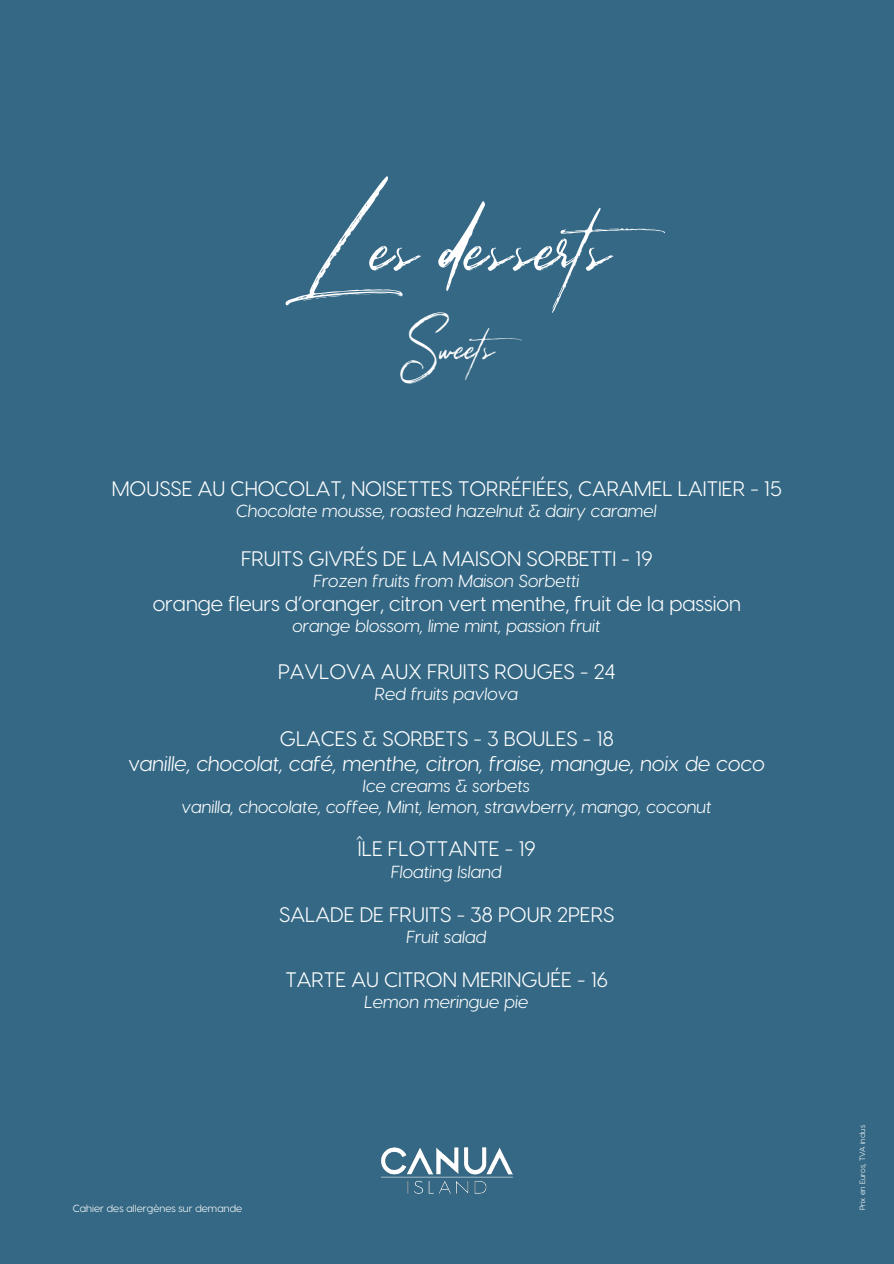
<style>
.page{position:relative;width:894px;height:1264px;background:#fff}
.page>*{position:absolute;margin:0;border:0;box-sizing:border-box;transform-origin:0 0}
.t1{font:90px "Boathouse";color:#fff}
.t2{font:45px "Boathouse";letter-spacing:.01em;color:#fff}
.t3{font:21px "Visby CF";color:#fff}
.t4{font:italic 21px/24.9px "Visby CF";color:#fff;text-align:center}
.t5{font:italic 17.4px/20.1px "Visby CF";color:#fff;text-align:center}
.t6{font:10.35px "Visby CF";letter-spacing:.01em;color:#fff}
.t7{font:7.65px "Visby CF";letter-spacing:.01em;color:#fff}
.s1{font-style:normal}
</style>
<div class="page">
<div style="left:0;top:0;width:893px;height:1263px;background:#346885"></div>
<img style="left:381px;top:1147px;width:131px;height:47px">
<h6 class="t1" style="left:286px;top:194px;width:400px">Les desserts</h6>
<p class="t2" style="left:400px;top:321px;width:133px">Sweets</p>
<p class="t3" style="left:112px;top:474px;width:671px">MOUSSE AU CHOCOLAT, NOISETTES TORRÉFIÉES, CARAMEL LAITIER - 15</p>
<p class="t5" style="left:236px;top:500px;width:422px">Chocolate mousse, roasted hazelnut &amp; dairy caramel</p>
<p class="t3" style="left:241px;top:544px;width:413px">FRUITS GIVRÉS DE LA MAISON SORBETTI - 19</p>
<p class="t5" style="left:313px;top:570px;width:267px">Frozen fruits from Maison Sorbetti</p>
<p class="t3" style="left:153px;top:589px;width:589px">orange fleurs d’oranger, citron vert menthe, fruit de la passion</p>
<p class="t5" style="left:293px;top:615px;width:309px">orange blossom, lime mint, passion fruit</p>
<p class="t3" style="left:278px;top:657px;width:339px">PAVLOVA AUX FRUITS ROUGES - 24</p>
<p class="t5" style="left:375px;top:682px;width:145px">Red fruits pavlova</p>
<p class="t4" style="left:128px;top:725px;width:638px"><span class="s1">GLACES &amp; SORBETS - 3 BOULES - 18<br>v</span>anille, chocolat, café, menthe, citron, fraise, mangue, noix de coco</p>
<p class="t5" style="left:182px;top:775px;width:531px">Ice creams &amp; sorbets<br>vanilla, chocolate, coffee, Mint, lemon, strawberry, mango, coconut</p>
<p class="t3" style="left:358px;top:835px;width:179px">ÎLE FLOTTANTE - 19</p>
<p class="t5" style="left:391px;top:860px;width:112px">Floating Island</p>
<p class="t3" style="left:279px;top:900px;width:336px">SALADE DE FRUITS - 38 POUR 2PERS</p>
<p class="t5" style="left:407px;top:925px;width:81px">Fruit salad</p>
<p class="t3" style="left:285px;top:965px;width:324px">TARTE AU CITRON MERINGUÉE - 16</p>
<p class="t5" style="left:365px;top:991px;width:165px">Lemon meringue pie</p>
<p class="t6" style="left:73px;top:1201px;width:171px">Cahier des allergènes sur demande</p>
<h1 class="t7" style="left:857px;top:1210px;width:87px;rotate:-90deg">Prix en Euros, TVA inclus</h1>
</div>
